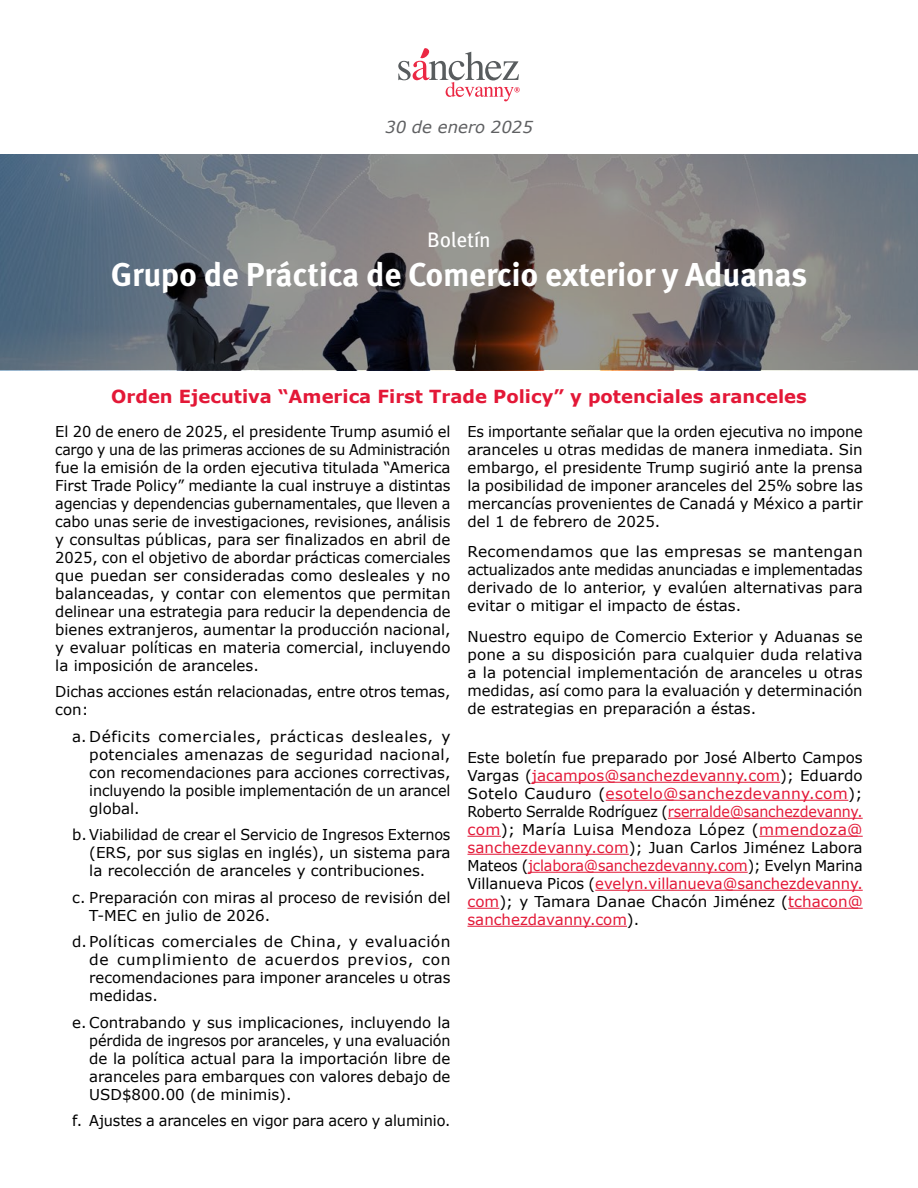
<style>
.page{position:relative;width:918px;height:1188px;background:#fff}
.page>*{position:absolute;margin:0;border:0;box-sizing:border-box;transform-origin:0 0}
.t1{font:700 33px "Meta Pro";letter-spacing:-.01em;color:#fff}
.t2{font:21px "Meta Pro";letter-spacing:-.01em;color:#fff}
.t3{font:700 18px "Verdana";color:#e31837}
.t4{font:italic 16.5px "Verdana";color:#5f6062}
.t5{font:15px/18px "Verdana";color:#000;text-align:justify}
.t6{font:15px/18px "Verdana";color:#000;text-align:justify;scale:.96 1}
.s1{color:#e31837}
</style>
<div class="page">
<hr style="left:532px;top:782px;width:248px;height:1px;background:#e31837">
<hr style="left:606px;top:800px;width:242px;height:1px;background:#e31837">
<hr style="left:668px;top:818px;width:195px;height:1px;background:#e31837">
<hr style="left:468px;top:836px;width:33px;height:1px;background:#e31837">
<hr style="left:759px;top:836px;width:104px;height:1px;background:#e31837">
<hr style="left:468px;top:854px;width:161px;height:1px;background:#e31837">
<hr style="left:528px;top:872px;width:220px;height:1px;background:#e31837">
<hr style="left:595px;top:890px;width:268px;height:1px;background:#e31837">
<hr style="left:468px;top:908px;width:31px;height:1px;background:#e31837">
<hr style="left:788px;top:908px;width:75px;height:1px;background:#e31837">
<hr style="left:468px;top:926px;width:159px;height:1px;background:#e31837">
<svg style="left:398px;top:48px;width:122px;height:53px"></svg>
<svg style="left:0;top:154px;width:918px;height:216px;background:#6f7176"></svg>
<p class="t4" style="left:385px;top:117px;width:149px">30 de enero 2025</p>
<h2 class="t2" style="left:427px;top:224px;width:65px">Boletín</h2>
<h1 class="t1" style="left:111px;top:249px;width:698px">Grupo de Práctica de Comercio exterior y Aduanas</h1>
<p class="t3" style="left:111px;top:385px;width:697px">Orden Ejecutiva “America First Trade Policy” y potenciales aranceles</p>
<p class="t5" style="left:55px;top:422px;width:397px">El 20 de enero de 2025, el presidente Trump asumió el cargo y una de las primeras acciones de su Administración fue la emisión de la orden ejecutiva titulada “America First Trade Policy” mediante la cual instruye a distintas agencias y dependencias gubernamentales, que lleven a cabo unas serie de investigaciones, revisiones, análisis y consultas públicas, para ser finalizados en abril de 2025, con el objetivo de abordar prácticas comerciales que puedan ser consideradas como desleales y no balanceadas, y contar con elementos que permitan delinear una estrategia para reducir la dependencia de bienes extranjeros, aumentar la producción nacional, y evaluar políticas en materia comercial, incluyendo la imposición de aranceles.</p>
<p class="t5" style="left:55px;top:683px;width:397px">Dichas acciones están relacionadas, entre otros temas, con:</p>
<p class="t5" style="left:89px;top:727px;width:363px;text-indent:-17px">a. Déficits comerciales, prácticas desleales, y potenciales amenazas de seguridad nacional, con recomendaciones para acciones correctivas, incluyendo la posible implementación de un arancel global.</p>
<p class="t5" style="left:89px;top:826px;width:363px;text-indent:-17px">b. Viabilidad de crear el Servicio de Ingresos Externos (ERS, por sus siglas en inglés), un sistema para la recolección de aranceles y contribuciones.</p>
<p class="t5" style="left:89px;top:888px;width:363px;text-indent:-17px">c. Preparación con miras al proceso de revisión del<br>T-MEC en julio de 2026.</p>
<p class="t5" style="left:89px;top:933px;width:363px;text-indent:-17px">d.Políticas comerciales de China, y evaluación de cumplimiento de acuerdos previos, con recomendaciones para imponer aranceles u otras medidas.</p>
<p class="t5" style="left:89px;top:1013px;width:363px;text-indent:-17px">e. Contrabando y sus implicaciones, incluyendo la pérdida de ingresos por aranceles, y una evaluación de la política actual para la importación libre de aranceles para embarques con valores debajo de USD$800.00 (de minimis).</p>
<p class="t5" style="left:72px;top:1112px;width:380px">f. Ajustes a aranceles en vigor para acero y aluminio.</p>
<p class="t6" style="left:468px;top:422px;width:413px">Es importante señalar que la orden ejecutiva no impone aranceles u otras medidas de manera inmediata. Sin embargo, el presidente Trump sugirió ante la prensa la posibilidad de imponer aranceles del 25% sobre las mercancías provenientes de Canadá y México a partir del 1 de febrero de 2025.</p>
<p class="t5" style="left:468px;top:543px;width:397px">Recomendamos que las empresas se mantengan actualizados ante medidas anunciadas e implementadas derivado de lo anterior, y evalúen alternativas para evitar o mitigar el impacto de éstas.</p>
<p class="t5" style="left:468px;top:628px;width:397px">Nuestro equipo de Comercio Exterior y Aduanas se pone a su disposición para cualquier duda relativa a la potencial implementación de aranceles u otras medidas, así como para la evaluación y determinación de estrategias en preparación a éstas.</p>
<p class="t5" style="left:468px;top:749px;width:397px">Este boletín fue preparado por José Alberto Campos Vargas (<span class="s1">jacampos@sanchezdevanny.com</span>); Eduardo Sotelo Cauduro (<span class="s1">esotelo@sanchezdevanny.com</span>); Roberto Serralde Rodríguez (<span class="s1">rserralde@sanchezdevanny. com</span>); María Luisa Mendoza López (<span class="s1">mmendoza@ sanchezdevanny.com</span>); Juan Carlos Jiménez Labora Mateos (<span class="s1">jclabora@sanchezdevanny.com</span>); Evelyn Marina Villanueva Picos (<span class="s1">evelyn.villanueva@sanchezdevanny. com</span>); y Tamara Danae Chacón Jiménez (<span class="s1">tchacon@ sanchezdavanny.com</span>).</p>
</div>
